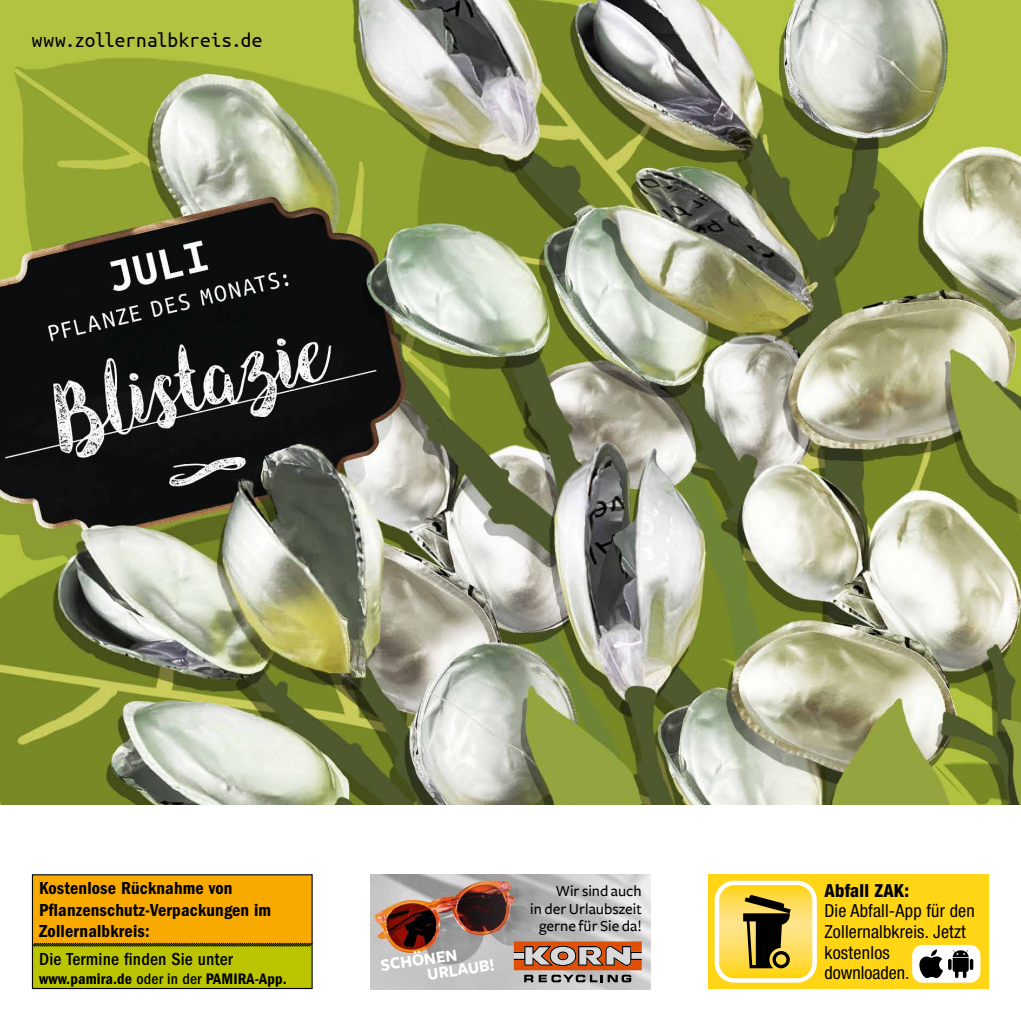
<style>
.page{position:relative;width:1021px;height:1021px;background:#fff}
.page>*{position:absolute;margin:0;border:0;box-sizing:border-box;transform-origin:0 0}
.t1{font:21.38px "Ubuntu Mono";color:#000}
.t2{font:18px/21.6px "ITC Franklin Gothic Std Dm Cd";letter-spacing:.01em;color:#000}
.t3{font:condensed 18px/20.7px "Helvetica Neue LT Pro";letter-spacing:.01em;color:#000}
.t4{font:500 condensed 18px "ITC Franklin Gothic Std";letter-spacing:.01em;color:#000}
.t5{font:800 condensed 18px "Helvetica Neue LT Pro";letter-spacing:.015em;color:#000}
.t6{font:700 17.55px/15.3px "Freight Sans";color:#fff;scale:.96 1}
.t7{font:500 15.75px/17.1px "Freight Sans";color:#000;text-align:right}
.t8{font:15.75px "ITC Franklin Gothic Std Dm Cd";letter-spacing:.01em;color:#000}
.s1{font-family:"ITC Franklin Gothic Std";font-weight:500;font-stretch:condensed}
</style>
<div class="page">
<img style="left:0;top:0;width:1020px;height:804px">
<div style="left:708px;top:874px;width:281px;height:115px;background:#ffd516"></div>
<svg style="left:719px;top:885px;width:97px;height:97px"></svg>
<div style="left:714px;top:880px;width:102px;height:102px;border:4px solid #fff;border-radius:18px"></div>
<div style="left:912px;top:944px;width:68px;height:38px;background:#fff;border-radius:11px"></div>
<svg style="left:919px;top:949px;width:54px;height:29px"></svg>
<div style="left:32px;top:874px;width:280px;height:114px;background:#bac500"></div>
<div style="left:33px;top:874px;width:279px;height:68px;background:#f8aa00"></div>
<svg style="left:34px;top:942px;width:277px;height:5px"></svg>
<div style="left:32px;top:874px;width:281px;height:115px;border:1px solid #000"></div>
<img style="left:370px;top:874px;width:281px;height:115px">
<svg style="left:514px;top:941px;width:127px;height:41px"></svg>
<p class="t1" style="left:32px;top:29px;width:232px">www.zollernalbkreis.de</p>
<p class="t2" style="left:39px;top:877px;width:233px">Kostenlose Rücknahme von<br>Pflanzenschutz-Verpackungen im<br>Zollernalbkreis:</p>
<p class="t4" style="left:39px;top:948px;width:195px">Die Termine finden Sie unter</p>
<p class="t8" style="left:39px;top:969px;width:249px">www.pamira.de <span class="s1">oder in der</span> PAMIRA-App.</p>
<p class="t6" style="left:424px;top:951px;width:72px;text-indent:-45px;rotate:-8deg">SCHÖNEN<br>URLAUB!</p>
<p class="t7" style="left:530px;top:883px;width:113px">Wir sind auch<br>in der Urlaubszeit gerne für Sie da!</p>
<p class="t5" style="left:824px;top:879px;width:86px">Abfall ZAK:</p>
<p class="t3" style="left:824px;top:900px;width:152px">Die Abfall-App für den<br>Zollernalbkreis. Jetzt kostenlos downloaden.</p>
</div>
